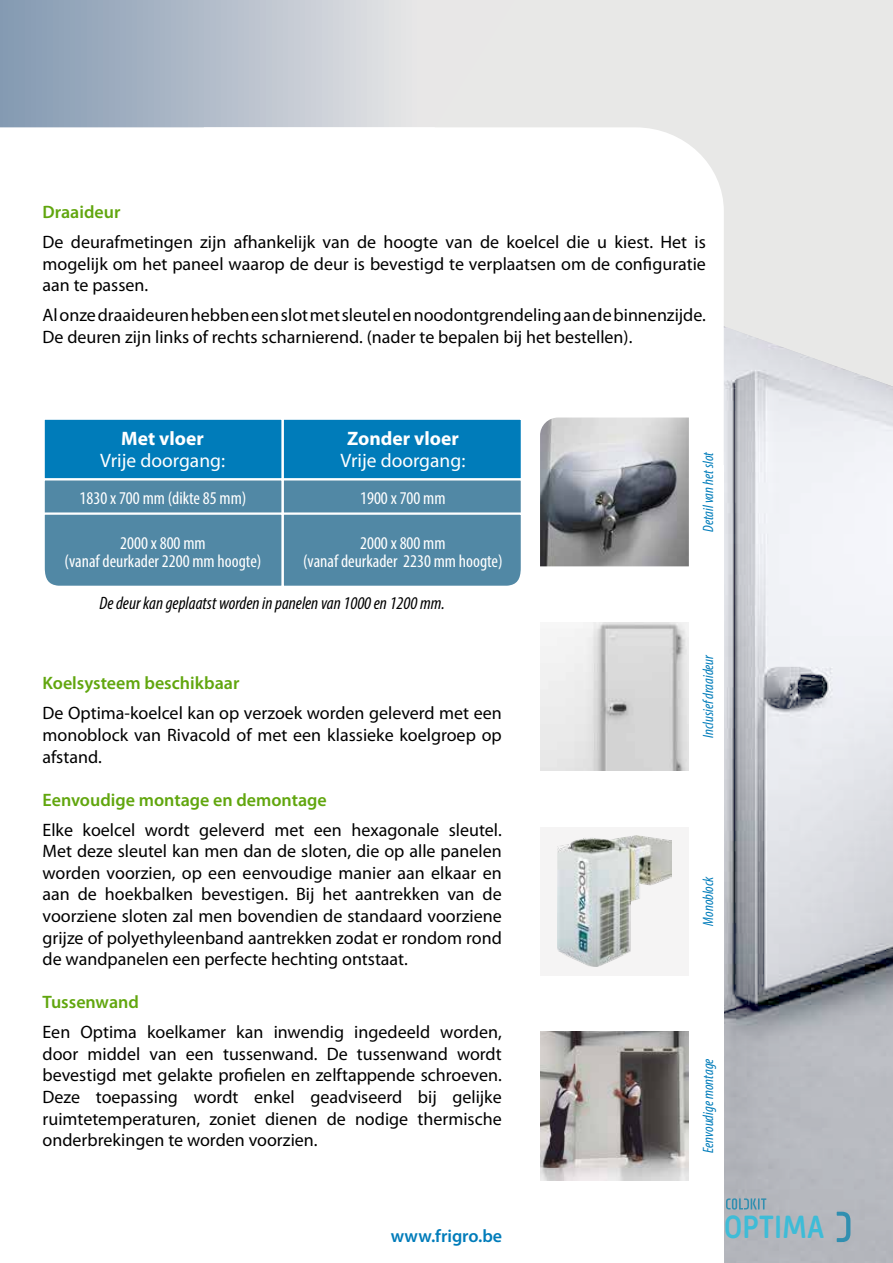
<style>
.page{position:relative;width:893px;height:1263px;background:#fff}
.page>*{position:absolute;margin:0;border:0;box-sizing:border-box;transform-origin:0 0}
.t1{font:500 33px "Mic 32 New Rounded";color:#3ebcd7;scale:.89 1}
.t2{font:19.5px "Myriad Pro";color:#fff}
.t3{font:700 19.5px "Myriad Pro";color:#fff}
.t4{font:18px/21.6px "Myriad Pro";color:#000;text-align:justify}
.t5{font:condensed 18px/18px "Myriad Pro";color:#fff;text-align:center}
.t6{font:600 18px "Myriad Pro";color:#61a60e}
.t7{font:italic condensed 18px "Myriad Pro";color:#000}
.t8{font:600 18px "Myriad Pro";color:#007cba}
.t9{font:italic condensed 15px "Myriad Pro";color:#007cba}
</style>
<div class="page">
<svg style="left:0;top:0;width:435px;height:127px;background:#b5bfcc"></svg>
<div style="left:435px;top:0;width:458px;height:327px;background:#e8e8e7"></div>
<svg style="left:204px;top:127px;width:520px;height:200px"></svg>
<svg style="left:542px;top:327px;width:351px;height:936px"></svg>
<svg style="left:726px;top:1198px;width:40px;height:11px"></svg>
<svg style="left:837px;top:1212px;width:13px;height:30px"></svg>
<div style="left:44px;top:419px;width:239px;height:61px;background:#007cba"></div>
<div style="left:43px;top:417px;width:241px;height:64px;border:2px solid #fff"></div>
<div style="left:283px;top:419px;width:239px;height:61px;background:#007cba"></div>
<div style="left:282px;top:417px;width:241px;height:64px;border:2px solid #fff"></div>
<div style="left:44px;top:479px;width:239px;height:36px;background:#5188a5"></div>
<div style="left:43px;top:478px;width:241px;height:38px;border:2px solid #fff"></div>
<div style="left:283px;top:479px;width:239px;height:36px;background:#5188a5"></div>
<div style="left:282px;top:478px;width:241px;height:38px;border:2px solid #fff"></div>
<svg style="left:43px;top:511px;width:480px;height:75px;background:#598da9"></svg>
<img style="left:540px;top:417px;width:149px;height:149px">
<img style="left:540px;top:622px;width:149px;height:149px">
<div style="left:540px;top:827px;width:149px;height:148px;background:#f5f4f4"></div>
<img style="left:557px;top:836px;width:114px;height:130px">
<img style="left:540px;top:1031px;width:149px;height:149px">
<p class="t6" style="left:43px;top:200px;width:79px">Draaideur</p>
<p class="t4" style="left:43px;top:231px;width:665px">De deurafmetingen zijn afhankelijk van de hoogte van de koelcel die u kiest. Het is mogelijk om het paneel waarop de deur is bevestigd te verplaatsen om de configuratie aan te passen.</p>
<p class="t4" style="left:43px;top:304px;width:665px">Al onze draaideuren hebben een slot met sleutel en noodontgrendeling aan de binnenzijde.<br>De deuren zijn links of rechts scharnierend. (nader te bepalen bij het bestellen).</p>
<p class="t3" style="left:121px;top:425px;width:84px">Met vloer</p>
<p class="t2" style="left:100px;top:449px;width:126px">Vrije doorgang:</p>
<p class="t5" style="left:80px;top:488px;width:168px">1830 x 700 mm (dikte 85 mm)</p>
<p class="t5" style="left:360px;top:488px;width:87px">1900 x 700 mm</p>
<p class="t5" style="left:303px;top:534px;width:201px">2000 x 800 mm<br>(vanaf deurkader 2230 mm hoogte)</p>
<p class="t3" style="left:347px;top:425px;width:113px">Zonder vloer</p>
<p class="t2" style="left:340px;top:449px;width:126px">Vrije doorgang:</p>
<p class="t5" style="left:65px;top:534px;width:198px">2000 x 800 mm<br>(vanaf deurkader 2200 mm hoogte)</p>
<p class="t7" style="left:99px;top:592px;width:347px">De deur kan geplaatst worden in panelen van 1000 en 1200 mm.</p>
<p class="t6" style="left:43px;top:672px;width:198px">Koelsysteem beschikbaar</p>
<p class="t4" style="left:43px;top:702px;width:461px">De Optima-koelcel kan op verzoek worden geleverd met een monoblock van Rivacold of met een klassieke koelgroep op afstand.</p>
<p class="t6" style="left:43px;top:788px;width:286px">Eenvoudige montage en demontage</p>
<p class="t4" style="left:43px;top:818px;width:461px">Elke koelcel wordt geleverd met een hexagonale sleutel.<br>Met deze sleutel kan men dan de sloten, die op alle panelen worden voorzien, op een eenvoudige manier aan elkaar en aan de hoekbalken bevestigen. Bij het aantrekken van de voorziene sloten zal men bovendien de standaard voorziene grijze of polyethyleenband aantrekken zodat er rondom rond de wandpanelen een perfecte hechting ontstaat.</p>
<p class="t6" style="left:43px;top:990px;width:98px">Tussenwand</p>
<p class="t4" style="left:43px;top:1021px;width:461px">Een Optima koelkamer kan inwendig ingedeeld worden, door middel van een tussenwand. De tussenwand wordt bevestigd met gelakte profielen en zelftappende schroeven.<br>Deze toepassing wordt enkel geadviseerd bij gelijke ruimtetemperaturen, zoniet dienen de nodige thermische onderbrekingen te worden voorzien.</p>
<p class="t8" style="left:391px;top:1224px;width:113px">www.frigro.be</p>
<p class="t9" style="left:699px;top:532px;width:82px;rotate:-90deg">Detail van het slot</p>
<p class="t9" style="left:699px;top:738px;width:85px;rotate:-90deg">Inclusief draaideur</p>
<p class="t9" style="left:699px;top:926px;width:51px;rotate:-90deg">Monoblock</p>
<p class="t9" style="left:699px;top:1152px;width:95px;rotate:-90deg">Eenvoudige montage</p>
<h1 class="t1" style="left:724px;top:1208px;width:115px">OPTIMA</h1>
</div>
